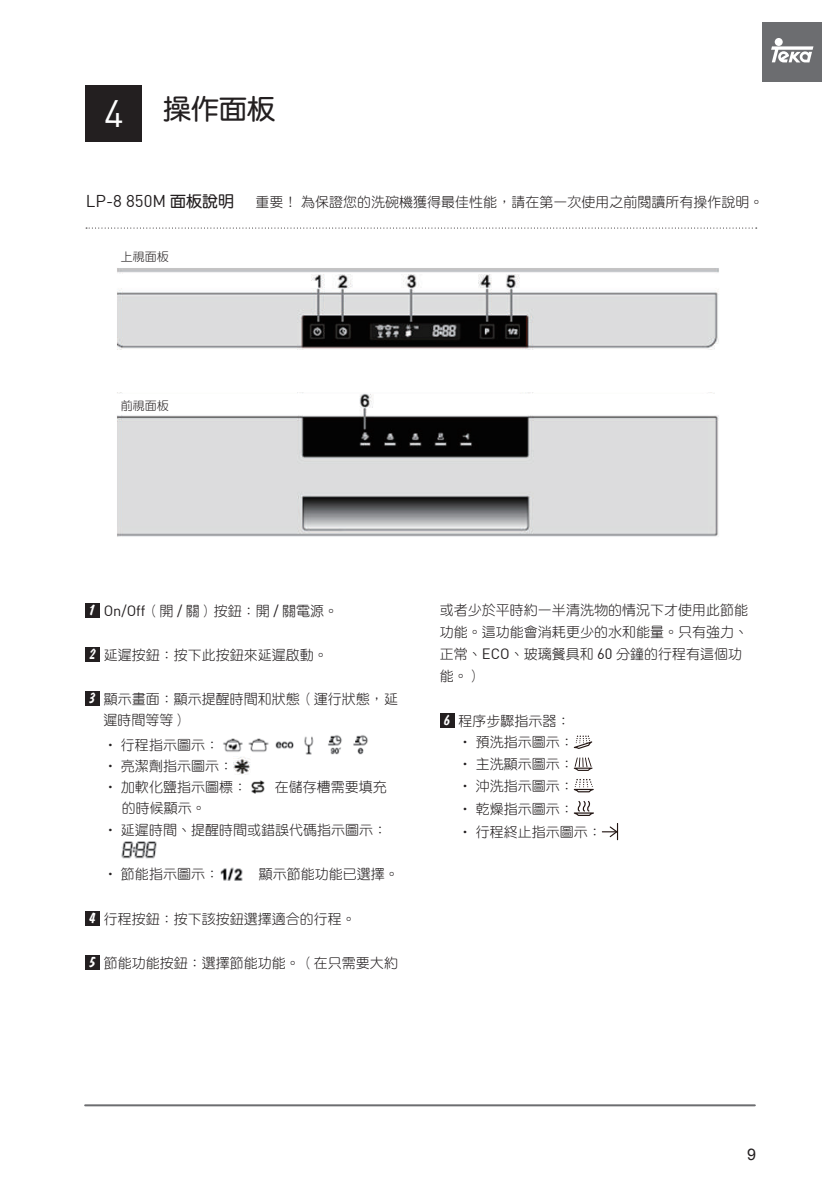
<style>
.page{position:relative;width:840px;height:1191px;background:#fff}
.page>*{position:absolute;margin:0;border:0;box-sizing:border-box;transform-origin:0 0}
.t1{font:28px "DF Yuan Std W7";color:#231f20}
.t2{font:16.8px "DIN";color:#231f20}
.t3{font:16px "Arial";color:#231f20}
.t4{font:14px/22.2px "DF Yuan Std W3";color:#231f20}
.t5{font:12px "DF Yuan Std W3";color:#231f20}
.s1{font-family:"DIN";font-size:37.4px;color:#fff}
.s2{font-family:"DF Yuan Std W7";font-size:16px}
.s3{font-family:"AR Brush 1";font-weight:800;font-style:italic;color:#fff}
.s4{font-family:"DIN";font-size:14.6px}
</style>
<div class="page">
<hr style="left:85px;top:1104px;width:669px;height:2px;background:#6c6d70">
<div style="left:761px;top:23px;width:59px;height:59px;background:#6c6d70"></div>
<div style="left:774px;top:38px;width:8px;height:8px;background:#fff;border-radius:50%"></div>
<svg style="left:771px;top:46px;width:42px;height:16px"></svg>
<div style="left:85px;top:85px;width:57px;height:57px;background:#231f20"></div>
<div style="left:85px;top:603px;width:15px;height:15px;background:#231f20"></div>
<div style="left:85px;top:647px;width:15px;height:15px;background:#231f20"></div>
<div style="left:85px;top:691px;width:15px;height:15px;background:#231f20"></div>
<img style="left:223px;top:735px;width:145px;height:19px">
<img style="left:233px;top:757px;width:17px;height:18px">
<img style="left:251px;top:780px;width:14px;height:14px">
<img style="left:122px;top:841px;width:35px;height:18px">
<img style="left:220px;top:867px;width:23px;height:14px">
<div style="left:85px;top:911px;width:15px;height:15px;background:#231f20"></div>
<div style="left:85px;top:955px;width:15px;height:15px;background:#231f20"></div>
<div style="left:439px;top:713px;width:15px;height:15px;background:#231f20"></div>
<svg style="left:573px;top:735px;width:19px;height:14px"></svg>
<svg style="left:573px;top:757px;width:19px;height:14px"></svg>
<svg style="left:573px;top:779px;width:20px;height:13px"></svg>
<svg style="left:573px;top:801px;width:20px;height:15px"></svg>
<svg style="left:601px;top:824px;width:16px;height:15px"></svg>
<img style="left:117px;top:268px;width:602px;height:82px">
<img style="left:117px;top:392px;width:602px;height:145px">
<svg style="left:86px;top:227px;width:670px;height:1px"></svg>
<h1 class="t1" style="left:104px;top:93px;width:172px"><span class="s1">4</span> 操作面板</h1>
<p class="t2" style="left:86px;top:191px;width:150px">LP-8 850M <span class="s2">面板說明</span></p>
<p class="t4" style="left:255px;top:191px;width:509px">重要！為保證您的洗碗機獲得最佳性能，請在第一次使用之前閱讀所有操作說明。</p>
<p class="t5" style="left:121px;top:251px;width:49px">上視面板</p>
<p class="t5" style="left:121px;top:399px;width:49px">前視面板</p>
<p class="t4" style="left:89px;top:599px;width:250px"><span class="s3">1</span> <span class="s4">On/Off</span>（開 <span class="s4">/</span> 關）按鈕：開 <span class="s4">/</span> 關電源。</p>
<p class="t4" style="left:89px;top:643px;width:240px"><span class="s3">2</span> 延遲按鈕：按下此按鈕來延遲啟動。</p>
<p class="t4" style="left:103px;top:688px;width:296px;line-height:21.2px;text-indent:-14px"><span class="s3">3</span> 顯示畫面：顯示提醒時間和狀態（運行狀態，延遲時間等等）</p>
<p class="t4" style="left:103px;top:734px;width:145px;line-height:21px">‧ 行程指示圖示：<br>‧ 亮潔劑指示圖示：‧ 加軟化鹽指示圖標：</p>
<p class="t4" style="left:275px;top:775px;width:113px">在儲存槽需要填充</p>
<p class="t4" style="left:103px;top:796px;width:285px;text-indent:18px">的時候顯示。<br>‧ 延遲時間、提醒時間或錯誤代碼指示圖示：</p>
<p class="t4" style="left:103px;top:862px;width:117px">‧ 節能指示圖示：</p>
<p class="t4" style="left:259px;top:862px;width:141px">顯示節能功能已選擇。</p>
<p class="t4" style="left:89px;top:907px;width:268px"><span class="s3">4</span> 行程按鈕：按下該按鈕選擇適合的行程。</p>
<p class="t4" style="left:89px;top:951px;width:310px"><span class="s3">5</span> 節能功能按鈕：選擇節能功能。（在只需要大約</p>
<p class="t4" style="left:439px;top:598px;width:309px">或者少於平時約一半清洗物的情況下才使用此節能功能。這功能會消耗更少的水和能量。只有強力、正常、<span class="s4">ECO</span>、玻璃餐具和 <span class="s4">60</span> 分鐘的行程有這個功能。）</p>
<p class="t4" style="left:458px;top:709px;width:145px;text-indent:-14px"><span class="s3">6</span> 程序步驟指示器：<br>‧ 預洗指示圖示：<br>‧ 主洗顯示圖示：<br>‧ 沖洗指示圖示：<br>‧ 乾燥指示圖示：<br>‧ 行程終止指示圖示：</p>
<p class="t3" style="left:746px;top:1144px;width:10px">9</p>
</div>
